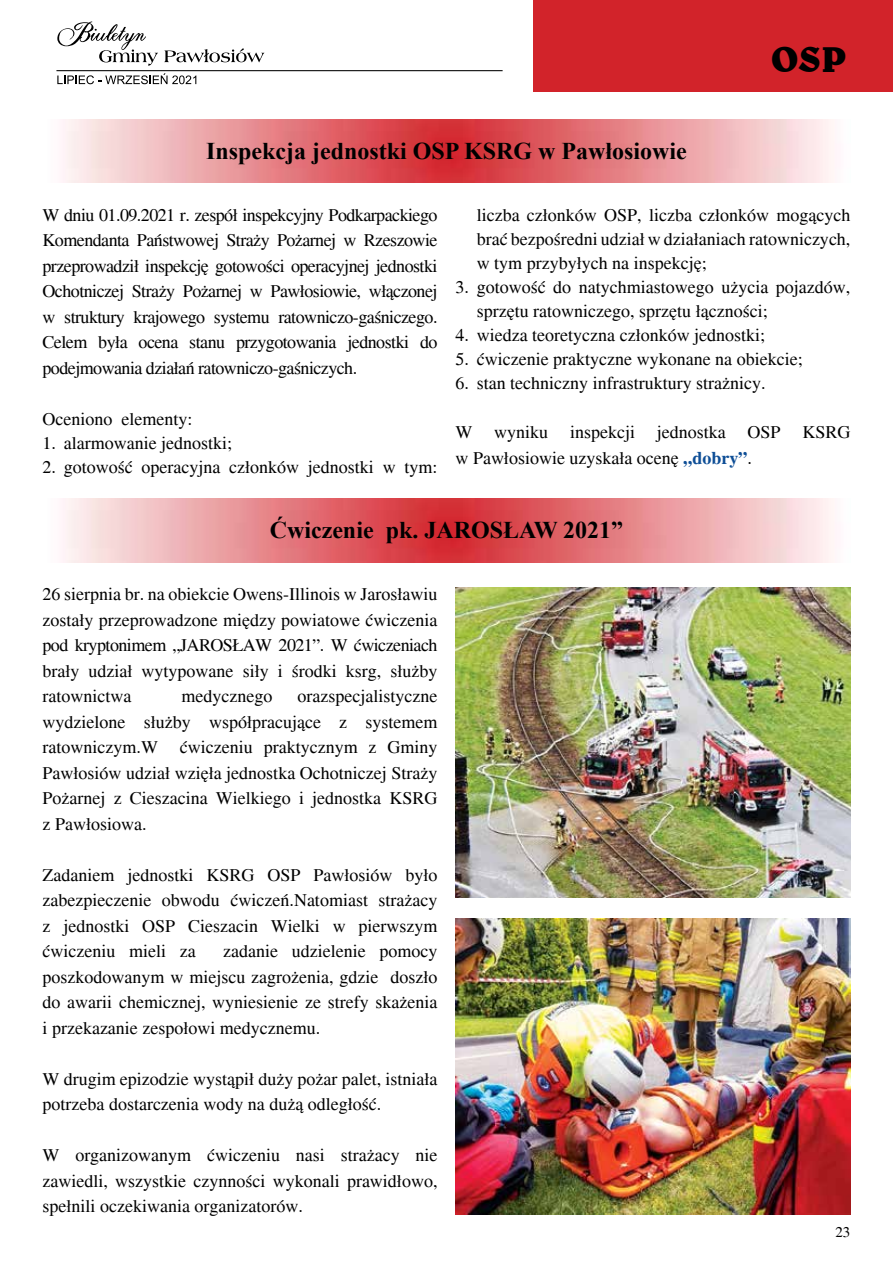
<style>
.page{position:relative;width:893px;height:1263px;background:#fff}
.page>*{position:absolute;margin:0;border:0;box-sizing:border-box;transform-origin:0 0}
.t1{font:700 36px "Belwe L2";color:#000}
.t2{font:700 24px "Times New Roman";color:#000}
.t3{font:18px/25.5px "Times";color:#000;text-align:justify}
.t4{font:15px "Times";color:#000}
.s1{font-weight:700;color:#0e4e96}
</style>
<div class="page">
<svg style="left:57px;top:22px;width:207px;height:44px"></svg>
<hr style="left:56px;top:70px;width:447px;height:1px;background:#000">
<svg style="left:57px;top:73px;width:139px;height:11px"></svg>
<div style="left:534px;top:0;width:359px;height:91px;background:#d2232a"></div>
<img style="left:62px;top:119px;width:769px;height:64px">
<img style="left:62px;top:498px;width:769px;height:64px">
<img style="left:455px;top:918px;width:395px;height:296px">
<img style="left:455px;top:587px;width:395px;height:310px">
<h2 class="t2" style="left:206px;top:134px;width:482px">Inspekcja jednostki OSP KSRG w Pawłosiowie</h2>
<h1 class="t1" style="left:771px;top:36px;width:76px">OSP</h1>
<p class="t3" style="left:43px;top:202px;width:396px">W dniu 01.09.2021 r. zespół inspekcyjny Podkarpackiego Komendanta Państwowej Straży Pożarnej w Rzeszowie przeprowadził inspekcję gotowości operacyjnej jednostki Ochotniczej Straży Pożarnej w Pawłosiowie, włączonej w struktury krajowego systemu ratowniczo-gaśniczego.<br>Celem była ocena stanu przygotowania jednostki do podejmowania działań ratowniczo-gaśniczych.</p>
<p class="t3" style="left:43px;top:406px;width:151px">Oceniono elementy:</p>
<p class="t3" style="left:43px;top:430px;width:191px">1. alarmowanie jednostki;</p>
<p class="t3" style="left:43px;top:454px;width:396px">2. gotowość operacyjna członków jednostki w tym:</p>
<p class="t3" style="left:477px;top:203px;width:375px;line-height:24px">liczba członków OSP, liczba członków mogących brać bezpośredni udział w działaniach ratowniczych, w tym przybyłych na inspekcję;</p>
<p class="t3" style="left:477px;top:275px;width:375px;line-height:24px;text-indent:-21px">3. gotowość do natychmiastowego użycia pojazdów, sprzętu ratowniczego, sprzętu łączności;</p>
<p class="t3" style="left:455px;top:322px;width:311px">4. wiedza teoretyczna członków jednostki;</p>
<p class="t3" style="left:455px;top:346px;width:349px">5. ćwiczenie praktyczne wykonane na obiekcie;</p>
<p class="t3" style="left:455px;top:370px;width:312px">6. stan techniczny infrastruktury strażnicy.</p>
<p class="t3" style="left:455px;top:420px;width:396px">W wyniku inspekcji jednostka OSP KSRG w Pawłosiowie uzyskała ocenę <span class="s1">„dobry”</span>.</p>
<h2 class="t2" style="left:270px;top:513px;width:355px">Ćwiczenie pk. JAROSŁAW 2021”</h2>
<p class="t3" style="left:43px;top:581px;width:396px">26 sierpnia br. na obiekcie Owens-Illinois w Jarosławiu zostały przeprowadzone między powiatowe ćwiczenia pod kryptonimem „JAROSŁAW 2021”. W ćwiczeniach brały udział wytypowane siły i środki ksrg, służby ratownictwa</p>
<p class="t3" style="left:43px;top:683px;width:396px;text-indent:255px">orazspecjalistyczne wydzielone służby współpracujące z systemem ratowniczym.W ćwiczeniu praktycznym z Gminy Pawłosiów udział wzięła jednostka Ochotniczej Straży Pożarnej z Cieszacina Wielkiego i jednostka KSRG z Pawłosiowa.</p>
<p class="t3" style="left:43px;top:862px;width:396px">Zadaniem jednostki KSRG OSP Pawłosiów było zabezpieczenie obwodu ćwiczeń.Natomiast strażacy z jednostki OSP Cieszacin Wielki w pierwszym ćwiczeniu mieli za</p>
<p class="t3" style="left:182px;top:683px;width:92px">medycznego</p>
<p class="t3" style="left:43px;top:938px;width:396px;text-indent:181px">zadanie udzielenie pomocy poszkodowanym w miejscu zagrożenia, gdzie doszło do awarii chemicznej, wyniesienie ze strefy skażenia i przekazanie zespołowi medycznemu.</p>
<p class="t3" style="left:43px;top:1066px;width:396px">W drugim epizodzie wystąpił duży pożar palet, istniała potrzeba dostarczenia wody na dużą odległość.</p>
<p class="t3" style="left:43px;top:1142px;width:396px">W organizowanym ćwiczeniu nasi strażacy nie zawiedli, wszystkie czynności wykonali prawidłowo, spełnili oczekiwania organizatorów.</p>
<p class="t4" style="left:835px;top:1224px;width:16px">23</p>
</div>
